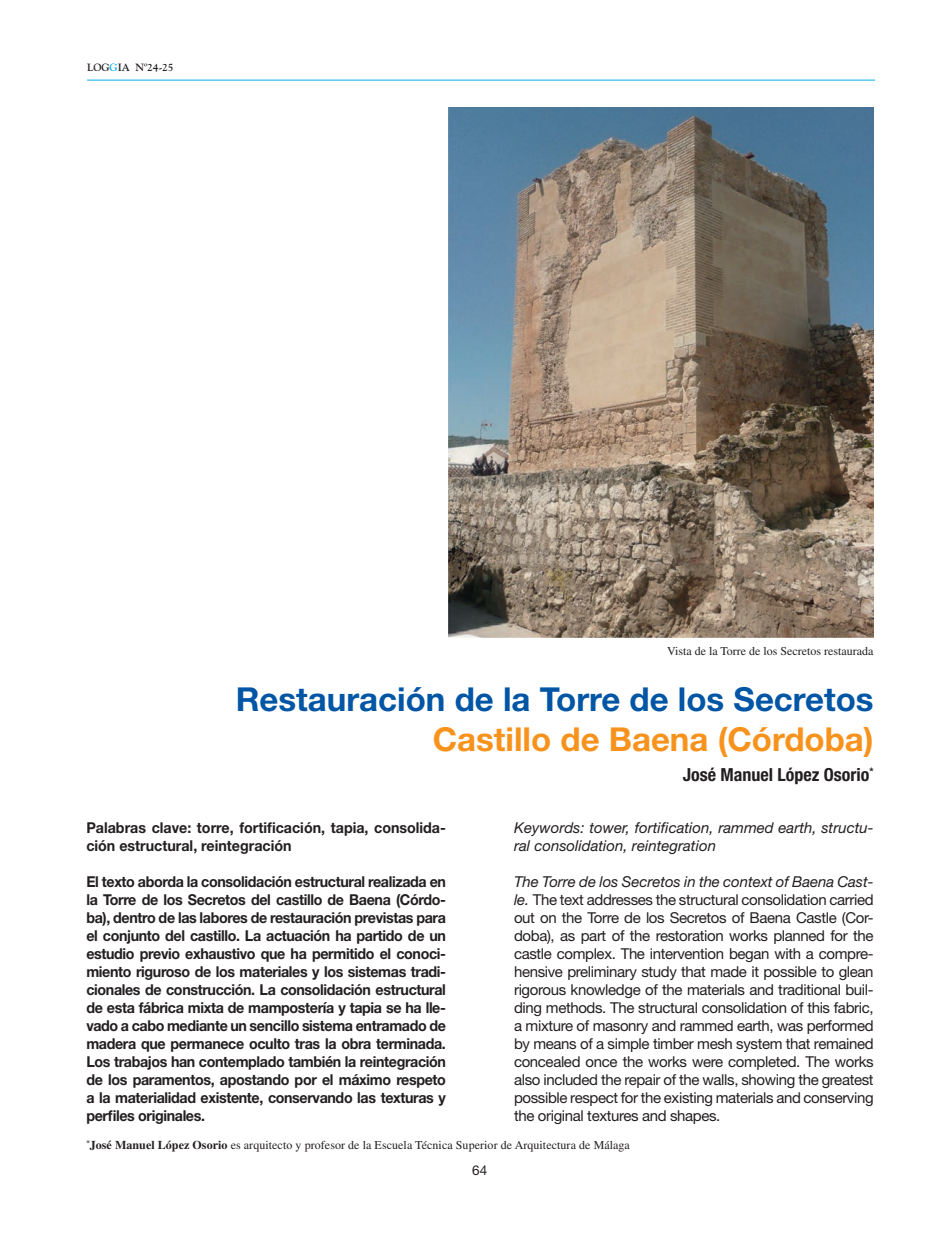
<style>
.page{position:relative;width:936px;height:1234px;background:#fff}
.page>*{position:absolute;margin:0;border:0;box-sizing:border-box;transform-origin:0 0}
.t1{font:700 33px "Helvetica Neue LT Std";color:#0155a5}
.t2{font:700 33px "Helvetica Neue LT Std";color:#f7931d}
.t3{font:700 condensed 18px "Helvetica Neue LT Std";color:#231f20}
.t4{font:700 15px/18px "Helvetica Neue LT Std";color:#231f20;scale:.95 1}
.t5{font:15px/18px "Helvetica Neue LT Std";letter-spacing:-.025em;color:#231f20;text-align:justify}
.t6{font:italic 15px/18px "Helvetica Neue LT Std";color:#231f20}
.t7{font:13.5px "Helvetica Neue LT Std";color:#231f20}
.t8{font:12px "Times LT Std";letter-spacing:.005em;color:#231f20}
.t9{font:700 10.5px "Goudy Std";letter-spacing:-.01em;color:#231f20}
.s1{color:#00aeef}
.s2{font-style:italic}
.s3{font-weight:700}
</style>
<div class="page">
<hr style="left:87px;top:80px;width:787px;height:1px;background:#00aeef">
<img style="left:448px;top:108px;width:425px;height:530px">
<p class="t9" style="left:87px;top:61px;width:88px">LOG<span class="s1">G</span>IA Nº24-25</p>
<p class="t8" style="left:667px;top:644px;width:208px">Vista de la Torre de los Secretos restaurada</p>
<h1 class="t1" style="left:236px;top:679px;width:639px">Restauración de la Torre de los Secretos</h1>
<h1 class="t2" style="left:432px;top:718px;width:442px">Castillo de Baena (Córdoba)</h1>
<p class="t3" style="left:682px;top:764px;width:192px">José Manuel López Osorio<sup>*</sup></p>
<p class="t4" style="left:86px;top:818px;width:380px">Palabras clave: torre, fortificación, tapia, consolida&shy;ción estructural, reintegración</p>
<p class="t4" style="left:86px;top:872px;width:380px;text-align:justify">El texto aborda la consolidación estructural realizada en la Torre de los Secretos del castillo de Baena (Córdo&shy;ba), dentro de las labores de restauración previstas para el conjunto del castillo. La actuación ha partido de un estudio previo exhaustivo que ha permitido el conoci&shy;miento riguroso de los materiales y los sistemas tradi&shy;cionales de construcción. La consolidación estructural de esta fábrica mixta de mampostería y tapia se ha lle&shy;vado a cabo mediante un sencillo sistema entramado de madera que permanece oculto tras la obra terminada.<br>Los trabajos han contemplado también la reintegración de los paramentos, apostando por el máximo respeto a la materialidad existente, conservando las texturas y perfiles originales.</p>
<p class="t6" style="left:514px;top:818px;width:361px">Keywords: tower, fortification, rammed earth, structu&shy;ral consolidation, reintegration</p>
<p class="t5" style="left:514px;top:872px;width:361px"><span class="s2">The Torre de los Secretos in the context of Baena Cast&shy;le.</span> The text addresses the structural consolidation carried out on the Torre de los Secretos of Baena Castle (Cor&shy;doba), as part of the restoration works planned for the castle complex. The intervention began with a compre&shy;hensive preliminary study that made it possible to glean rigorous knowledge of the materials and traditional buil&shy;ding methods. The structural consolidation of this fabric, a mixture of masonry and rammed earth, was performed by means of a simple timber mesh system that remained concealed once the works were completed. The works also included the repair of the walls, showing the greatest possible respect for the existing materials and conserving the original textures and shapes.</p>
<p class="t8" style="left:86px;top:1139px;width:545px"><sup>*</sup><span class="s3">José Manuel López Osorio</span> es arquitecto y profesor de la Escuela Técnica Superior de Arquitectura de Málaga</p>
<p class="t7" style="left:472px;top:1162px;width:17px">64</p>
</div>
